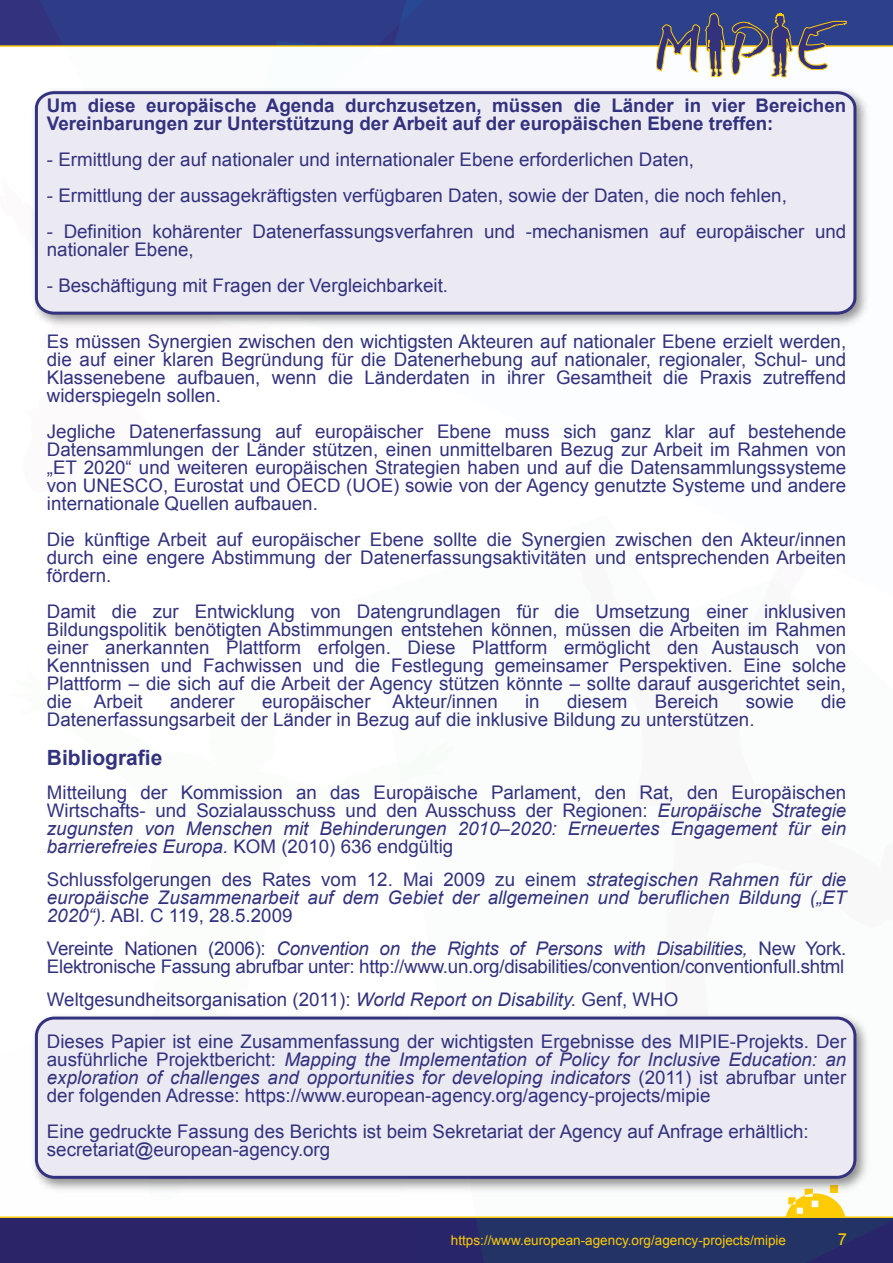
<style>
.page{position:relative;width:893px;height:1263px;background:#fff}
.page>*{position:absolute;margin:0;border:0;box-sizing:border-box;transform-origin:0 0}
.t1{font:700 21px "Arial";color:#32327f}
.t2{font:18.75px/18px "Arial";color:#32327f;text-align:justify}
.t3{font:italic 18.75px/18px "Arial";color:#32327f;text-align:justify}
.t4{font:700 18.75px/18px "Arial";color:#32327f}
.t5{font:16.5px "Arial";color:#ffcb05}
.t6{font:13.5px "Arial";color:#ffcb05}
.s1{font-style:italic}
.s2{font-style:normal}
</style>
<div class="page">
<div style="left:498px;top:0;width:395px;height:45px;background:#2c408c"></div>
<svg style="left:403px;top:1218px;width:490px;height:45px;background:#242f66"></svg>
<div style="left:0;top:1218px;width:403px;height:45px;background:#2b2469"></div>
<svg style="left:4px;top:0;width:494px;height:45px;background:#2d3b87"></svg>
<hr style="left:0;top:45px;width:893px;height:2px;background:#ffcb05">
<svg style="left:786px;top:1196px;width:59px;height:20px"></svg>
<hr style="left:0;top:1216px;width:893px;height:2px;background:#ffcb05">
<svg style="left:656px;top:9px;width:191px;height:69px"></svg>
<img style="left:33px;top:1014px;width:835px;height:182px">
<div style="left:36px;top:1018px;width:819px;height:159px;background:#ebe9f1;border-radius:18px"></div>
<div style="left:35px;top:1016px;width:821px;height:163px;border:3px solid #32327f;border-radius:18px"></div>
<img style="left:32px;top:88px;width:835px;height:238px">
<div style="left:33px;top:90px;width:825px;height:226px;background:#ebe9f1"></div>
<p class="t4" style="left:47px;top:97px;width:801px">Um diese europäische Agenda durchzusetzen, müssen die Länder in vier Bereichen<br>Vereinbarungen zur Unterstützung der Arbeit auf der europäischen Ebene treffen:</p>
<p class="t2" style="left:47px;top:151px;width:649px">- Ermittlung der auf nationaler und internationaler Ebene erforderlichen Daten,</p>
<p class="t2" style="left:47px;top:187px;width:741px">- Ermittlung der aussagekräftigsten verfügbaren Daten, sowie der Daten, die noch fehlen,</p>
<p class="t2" style="left:47px;top:223px;width:801px">- Definition kohärenter Datenerfassungsverfahren und -mechanismen auf europäischer und nationaler Ebene,</p>
<p class="t2" style="left:47px;top:277px;width:403px">- Beschäftigung mit Fragen der Vergleichbarkeit.</p>
<p class="t2" style="left:47px;top:332px;width:801px">Es müssen Synergien zwischen den wichtigsten Akteuren auf nationaler Ebene erzielt werden, die auf einer klaren Begründung für die Datenerhebung auf nationaler, regionaler, Schul- und Klassenebene aufbauen, wenn die Länderdaten in ihrer Gesamtheit die Praxis zutreffend widerspiegeln sollen.</p>
<p class="t2" style="left:47px;top:422px;width:801px">Jegliche Datenerfassung auf europäischer Ebene muss sich ganz klar auf bestehende Datensammlungen der Länder stützen, einen unmittelbaren Bezug zur Arbeit im Rahmen von „ET 2020“ und weiteren europäischen Strategien haben und auf die Datensammlungssysteme von UNESCO, Eurostat und OECD (UOE) sowie von der Agency genutzte Systeme und andere internationale Quellen aufbauen.</p>
<p class="t2" style="left:47px;top:530px;width:801px">Die künftige Arbeit auf europäischer Ebene sollte die Synergien zwischen den Akteur/innen durch eine engere Abstimmung der Datenerfassungsaktivitäten und entsprechenden Arbeiten fördern.</p>
<p class="t2" style="left:47px;top:602px;width:801px">Damit die zur Entwicklung von Datengrundlagen für die Umsetzung einer inklusiven Bildungspolitik benötigten Abstimmungen entstehen können, müssen die Arbeiten im Rahmen einer anerkannten Plattform erfolgen. Diese Plattform ermöglicht den Austausch von Kenntnissen und Fachwissen und die Festlegung gemeinsamer Perspektiven. Eine solche Plattform – die sich auf die Arbeit der Agency stützen könnte – sollte darauf ausgerichtet sein, die Arbeit</p>
<p class="t2" style="left:170px;top:692px;width:66px">anderer</p>
<p class="t2" style="left:262px;top:692px;width:237px">europäischer Akteur/innen</p>
<p class="t2" style="left:525px;top:692px;width:16px">in</p>
<p class="t2" style="left:567px;top:692px;width:62px">diesem</p>
<p class="t2" style="left:655px;top:692px;width:65px">Bereich</p>
<p class="t2" style="left:746px;top:692px;width:49px">sowie</p>
<p class="t2" style="left:821px;top:692px;width:27px">die</p>
<p class="t2" style="left:47px;top:710px;width:709px">Datenerfassungsarbeit der Länder in Bezug auf die inklusive Bildung zu unterstützen.</p>
<p class="t1" style="left:47px;top:743px;width:117px">Bibliografie</p>
<p class="t2" style="left:47px;top:784px;width:801px">Mitteilung der Kommission an das Europäische Parlament, den Rat, den Europäischen Wirtschafts- und Sozialausschuss und den Ausschuss der Regionen: <span class="s1">Europäische Strategie zugunsten von Menschen mit Behinderungen 2010–2020: Erneuertes Engagement für ein barrierefreies Europa.</span> KOM (2010) 636 endgültig</p>
<p class="t3" style="left:47px;top:871px;width:801px"><span class="s2">Schlussfolgerungen des Rates vom 12. Mai 2009 zu einem</span> strategischen Rahmen für die europäische Zusammenarbeit auf dem Gebiet der allgemeinen und beruflichen Bildung („ET 2020“). <span class="s2">ABl. C 119, 28.5.2009</span></p>
<p class="t2" style="left:47px;top:940px;width:801px">Vereinte Nationen (2006): <span class="s1">Convention on the Rights of Persons with Disabilities,</span> New York.<br>Elektronische Fassung abrufbar unter: http://www.un.org/disabilities/convention/conventionfull.shtml</p>
<p class="t2" style="left:47px;top:991px;width:633px">Weltgesundheitsorganisation (2011): <span class="s1">World Report on Disability.</span> Genf, WHO</p>
<p class="t2" style="left:47px;top:1033px;width:801px">Dieses Papier ist eine Zusammenfassung der wichtigsten Ergebnisse des MIPIE-Projekts. Der ausführliche Projektbericht: <span class="s1">Mapping the Implementation of Policy for Inclusive Education: an exploration of challenges and opportunities for developing indicators</span> (2011) ist abrufbar unter der folgenden Adresse: https://www.european-agency.org/agency-projects/mipie</p>
<p class="t2" style="left:47px;top:1123px;width:763px">Eine gedruckte Fassung des Berichts ist beim Sekretariat der Agency auf Anfrage erhältlich: secretariat@european-agency.org</p>
<p class="t6" style="left:451px;top:1231px;width:337px">https://www.european-agency.org/agency-projects/mipie</p>
<p class="t5" style="left:838px;top:1228px;width:11px">7</p>
</div>
